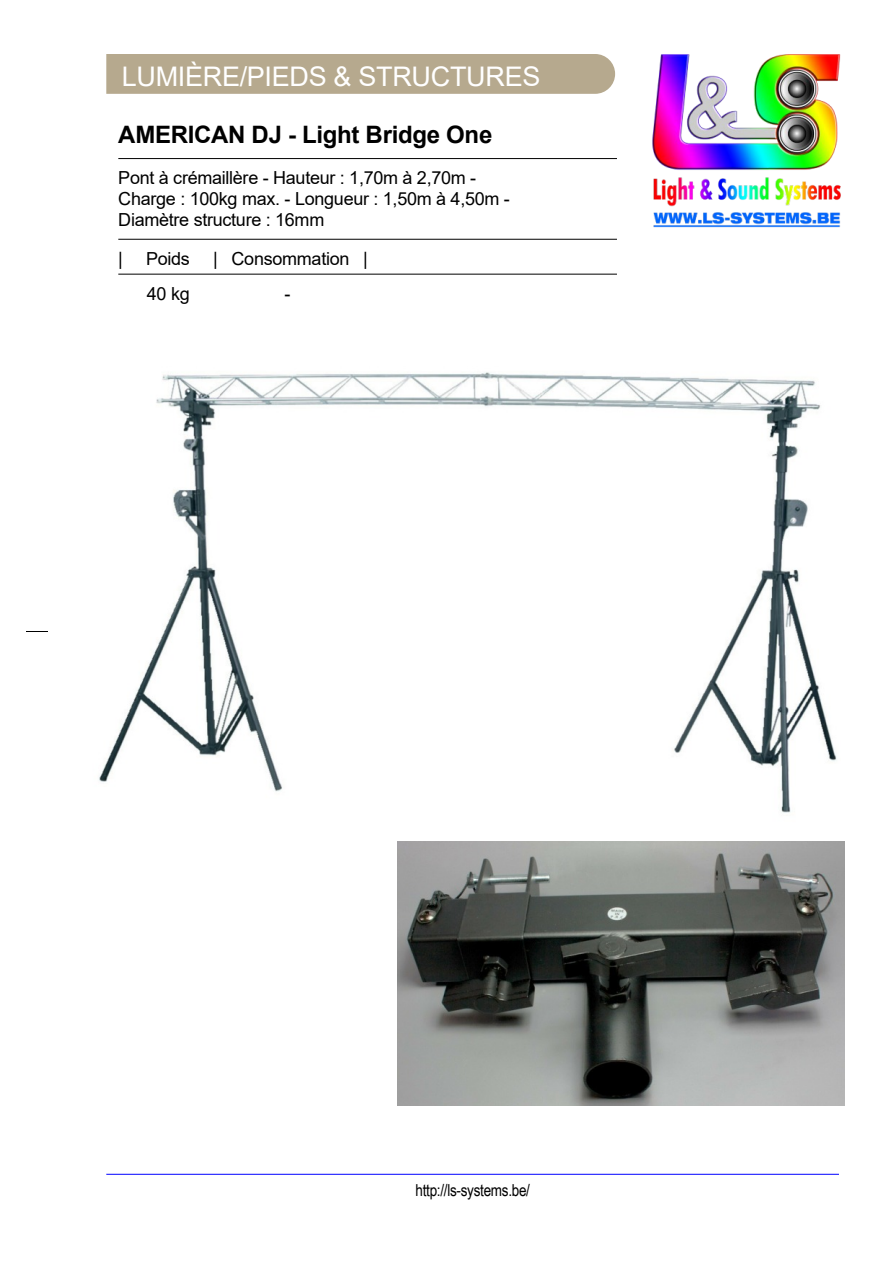
<style>
.page{position:relative;width:893px;height:1263px;background:#fff}
.page>*{position:absolute;margin:0;border:0;box-sizing:border-box;transform-origin:0 0}
.t1{font:27px "Arial";letter-spacing:-.01em;color:#fff}
.t2{font:700 24px "Arial";letter-spacing:-.015em;color:#000}
.t3{font:18px/20.7px "Arial";letter-spacing:-.015em;color:#000}
.t4{font:16.5px "Arial Narrow";letter-spacing:-.02em;color:#000}
</style>
<div class="page">
<hr style="left:106px;top:1174px;width:733px;height:1px;background:#00f">
<svg style="left:27px;top:631px;width:21px;height:1px"></svg>
<div style="left:106px;top:54px;width:509px;height:40px;background:#b6a98e"></div>
<hr style="left:118px;top:158px;width:499px;height:1px;background:#000">
<hr style="left:118px;top:239px;width:499px;height:1px;background:#000">
<hr style="left:118px;top:274px;width:499px;height:1px;background:#000">
<img style="left:99px;top:372px;width:738px;height:441px">
<img style="left:397px;top:841px;width:447px;height:265px">
<img style="left:652px;top:54px;width:189px;height:174px">
<h1 class="t1" style="left:122px;top:66px;width:420px">LUMIÈRE/PIEDS &amp; STRUCTURES</h1>
<h2 class="t2" style="left:118px;top:126px;width:375px">AMERICAN DJ - Light Bridge One</h2>
<p class="t3" style="left:118px;top:169px;width:393px">Pont à crémaillère - Hauteur : 1,70m à 2,70m -<br>Charge : 100kg max. - Longueur : 1,50m à 4,50m -<br>Diamètre structure : 16mm</p>
<p class="t3" style="left:118px;top:250px;width:6px">|</p>
<p class="t3" style="left:146px;top:250px;width:45px">Poids</p>
<p class="t3" style="left:213px;top:250px;width:156px">| Consommation |</p>
<p class="t3" style="left:147px;top:285px;width:44px">40 kg</p>
<p class="t3" style="left:284px;top:285px;width:7px">-</p>
<p class="t4" style="left:415px;top:1184px;width:116px">http://ls-systems.be/</p>
</div>
